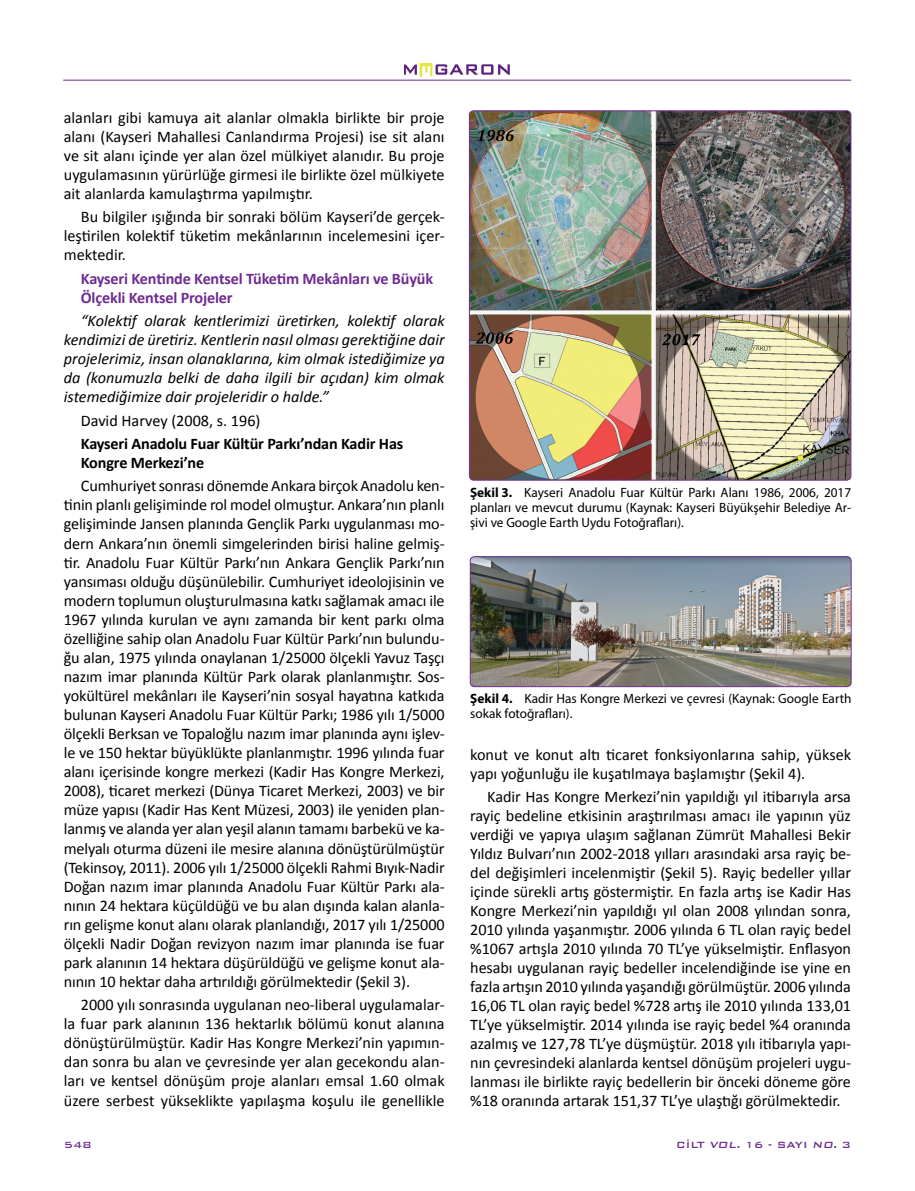
<style>
.page{position:relative;width:915px;height:1191px;background:#fff}
.page>*{position:absolute;margin:0;border:0;box-sizing:border-box;transform-origin:0 0}
.t1{font:16.2px/19px "Calibri";color:#000;text-align:justify}
.t2{font:italic 16.2px/19px "Calibri";color:#000;text-align:justify}
.t3{font:700 16.2px/19px "Calibri";letter-spacing:-.01em;color:#6f2c91}
.t4{font:700 16.2px/19px "Calibri";letter-spacing:-.01em;color:#000}
.t5{font:13.5px/15px "Myriad Pro";color:#000;text-align:justify}
.t6{font:500 12px "Bank Gothic BT";color:#6f2c91}
.s1{font-weight:700}
.s2{font-style:italic}
</style>
<div class="page">
<img style="left:404px;top:64px;width:105px;height:16px">
<hr style="left:63px;top:80px;width:787px;height:1px;background:#6f2c91">
<img style="left:469px;top:111px;width:381px;height:369px">
<div style="left:469px;top:111px;width:381px;height:369px;border:1px solid #6f2c91;border-radius:4px"></div>
<img style="left:470px;top:556px;width:380px;height:130px">
<div style="left:470px;top:556px;width:381px;height:131px;border:1px solid #6f2c91;border-radius:4px"></div>
<p class="t1" style="left:64px;top:107px;width:382px">alanları gibi kamuya ait alanlar olmakla birlikte bir proje alanı (Kayseri Mahallesi Canlandırma Projesi) ise sit alanı ve sit alanı içinde yer alan özel mülkiyet alanıdır. Bu proje uygulamasının yürürlüğe girmesi ile birlikte özel mülkiyete ait alanlarda kamulaştırma yapılmıştır.</p>
<p class="t1" style="left:64px;top:207px;width:382px;text-indent:17px">Bu bilgiler ışığında bir sonraki bölüm Kayseri’de gerçek&shy;leştirilen kolektif tüketim mekânlarının incelemesini içer&shy;mektedir.</p>
<p class="t3" style="left:81px;top:268px;width:354px">Kayseri Kentinde Kentsel Tüketim Mekânları ve Büyük<br>Ölçekli Kentsel Projeler</p>
<p class="t2" style="left:64px;top:310px;width:382px;text-indent:17px">“Kolektif olarak kentlerimizi üretirken, kolektif olarak kendimizi de üretiriz. Kentlerin nasıl olması gerektiğine dair projelerimiz, insan olanaklarına, kim olmak istediğimize ya da (konumuzla belki de daha ilgili bir açıdan) kim olmak istemediğimize dair projeleridir o halde.”</p>
<p class="t1" style="left:81px;top:410px;width:181px">David Harvey (2008, s. 196)</p>
<p class="t4" style="left:81px;top:433px;width:324px">Kayseri Anadolu Fuar Kültür Parkı’ndan Kadir Has<br>Kongre Merkezi’ne</p>
<p class="t1" style="left:64px;top:476px;width:382px;text-indent:17px">Cumhuriyet sonrası dönemde Ankara birçok Anadolu ken&shy;tinin planlı gelişiminde rol model olmuştur. Ankara’nın planlı gelişiminde Jansen planında Gençlik Parkı uygulanması mo&shy;dern Ankara’nın önemli simgelerinden birisi haline gelmiş&shy;tir. Anadolu Fuar Kültür Parkı’nın Ankara Gençlik Parkı’nın yansıması olduğu düşünülebilir. Cumhuriyet ideolojisinin ve modern toplumun oluşturulmasına katkı sağlamak amacı ile 1967 yılında kurulan ve aynı zamanda bir kent parkı olma özelliğine sahip olan Anadolu Fuar Kültür Parkı’nın bulundu&shy;ğu alan, 1975 yılında onaylanan 1/25000 ölçekli Yavuz Taşçı nazım imar planında Kültür Park olarak planlanmıştır. Sos&shy;yokültürel mekânları ile Kayseri’nin sosyal hayatına katkıda bulunan Kayseri Anadolu Fuar Kültür Parkı; 1986 yılı 1/5000 ölçekli Berksan ve Topaloğlu nazım imar planında aynı işlev&shy;le ve 150 hektar büyüklükte planlanmıştır. 1996 yılında fuar alanı içerisinde kongre merkezi (Kadir Has Kongre Merkezi, 2008), ticaret merkezi (Dünya Ticaret Merkezi, 2003) ve bir müze yapısı (Kadir Has Kent Müzesi, 2003) ile yeniden plan&shy;lanmış ve alanda yer alan yeşil alanın tamamı barbekü ve ka&shy;melyalı oturma düzeni ile mesire alanına dönüştürülmüştür (Tekinsoy, 2011). 2006 yılı 1/25000 ölçekli Rahmi Bıyık-Nadir Doğan nazım imar planında Anadolu Fuar Kültür Parkı ala&shy;nının 24 hektara küçüldüğü ve bu alan dışında kalan alanla&shy;rın gelişme konut alanı olarak planlandığı, 2017 yılı 1/25000 ölçekli Nadir Doğan revizyon nazım imar planında ise fuar park alanının 14 hektara düşürüldüğü ve gelişme konut ala&shy;nının 10 hektar daha artırıldığı görülmektedir (Şekil 3).</p>
<p class="t1" style="left:64px;top:994px;width:382px;text-indent:17px">2000 yılı sonrasında uygulanan neo-liberal uygulamalar&shy;la fuar park alanının 136 hektarlık bölümü konut alanına dönüştürülmüştür. Kadir Has Kongre Merkezi’nin yapımın&shy;dan sonra bu alan ve çevresinde yer alan gecekondu alan&shy;ları ve kentsel dönüşüm proje alanları emsal 1.60 olmak üzere serbest yükseklikte yapılaşma koşulu ile genellikle</p>
<p class="t5" style="left:470px;top:484px;width:382px"><span class="s1">Şekil 3.</span> Kayseri Anadolu Fuar Kültür Parkı Alanı 1986, 2006, 2017 planları ve mevcut durumu (Kaynak: Kayseri Büyükşehir Belediye Ar&shy;şivi ve Google Earth Uydu Fotoğrafları).</p>
<p class="t5" style="left:470px;top:691px;width:382px"><span class="s1">Şekil 4.</span> Kadir Has Kongre Merkezi ve çevresi (Kaynak: Google Earth sokak fotoğrafları).</p>
<p class="t1" style="left:470px;top:744px;width:382px">konut ve konut altı ticaret fonksiyonlarına sahip, yüksek yapı yoğunluğu ile kuşatılmaya başlamıştır (Şekil 4).</p>
<p class="t1" style="left:470px;top:786px;width:382px;text-indent:17px">Kadir Has Kongre Merkezi’nin yapıldığı yıl itibarıyla arsa rayiç bedeline etkisinin araştırılması amacı ile yapının yüz verdiği ve yapıya ulaşım sağlanan Zümrüt Mahallesi Bekir Yıldız Bulvarı’nın 2002-2018 yılları arasındaki arsa rayiç be&shy;del değişimleri incelenmiştir (Şekil 5). Rayiç bedeller yıllar içinde sürekli artış göstermiştir. En fazla artış ise Kadir Has Kongre Merkezi’nin yapıldığı yıl olan 2008 yılından sonra, 2010 yılında yaşanmıştır. 2006 yılında 6 TL olan rayiç bedel %1067 artışla 2010 yılında 70 TL’ye yükselmiştir. Enflasyon hesabı uygulanan rayiç bedeller incelendiğinde ise yine en fazla artışın 2010 yılında yaşandığı görülmüştür. 2006 yılında 16,06 TL olan rayiç bedel %728 artış ile 2010 yılında 133,01<br>TL’ye yükselmiştir. 2014 yılında ise rayiç bedel %4 oranında azalmış ve 127,78 TL’ye düşmüştür. 2018 yılı itibarıyla yapı&shy;nın çevresindeki alanlarda kentsel dönüşüm projeleri uygu&shy;lanması ile birlikte rayiç bedellerin bir önceki döneme göre %18 oranında artarak 151,37 TL’ye ulaştığı görülmektedir.</p>
<p class="t6" style="left:64px;top:1138px;width:29px">548</p>
<p class="t6" style="left:676px;top:1138px;width:176px">CİLT <span class="s2">VOL.</span> 16 - SAYI <span class="s2">NO.</span> 3</p>
</div>
